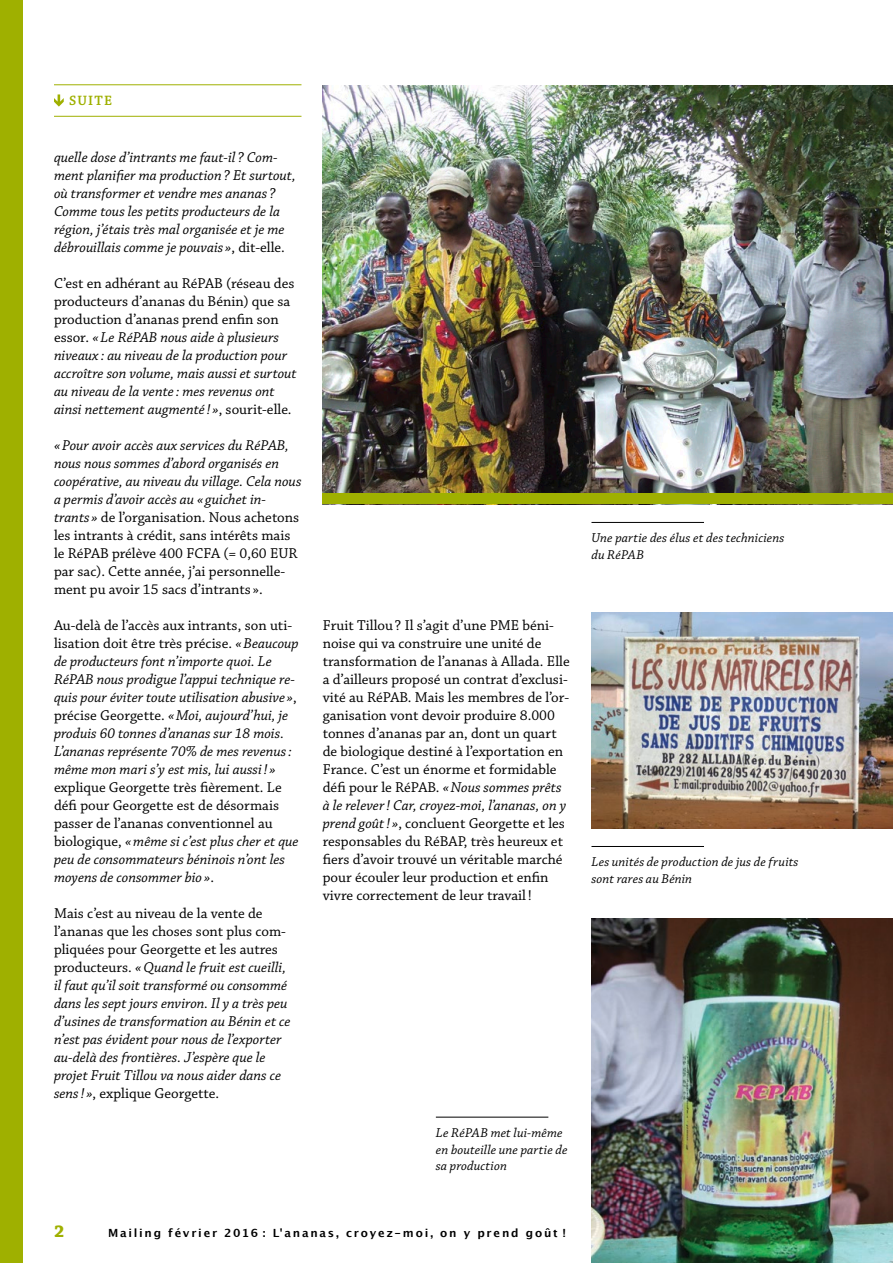
<style>
.page{position:relative;width:893px;height:1263px;background:#fff}
.page>*{position:absolute;margin:0;border:0;box-sizing:border-box;transform-origin:0 0}
.t1{font:700 18px "Chaparral Pro";color:#9fb000}
.t2{font:italic 15px/18px "Chaparral Pro";color:#000}
.t3{font:15px/18px "Chaparral Pro";color:#000}
.t4{font:600 14.25px "Chaparral Pro";letter-spacing:.085em;color:#9fb000}
.t5{font:italic 13.5px/16.5px "Chaparral Pro";letter-spacing:.01em;color:#000}
.t6{font:700 11.25px "Lucida Grande";letter-spacing:.16em;color:#000}
.s1{font-style:normal}
.s2{font-style:italic}
</style>
<div class="page">
<hr style="left:892px;top:85px;width:1px;height:1178px;background:#eff2df">
<div style="left:0;top:0;width:22px;height:1263px;background:#9fb000"></div>
<svg style="left:22px;top:63px;width:301px;height:68px"></svg>
<hr style="left:591px;top:522px;width:113px;height:1px;background:#000">
<hr style="left:591px;top:846px;width:113px;height:1px;background:#000">
<hr style="left:436px;top:1117px;width:112px;height:1px;background:#000">
<img style="left:323px;top:85px;width:570px;height:408px">
<img style="left:591px;top:612px;width:302px;height:216px">
<img style="left:591px;top:918px;width:302px;height:345px">
<div style="left:323px;top:493px;width:570px;height:11px;background:#9fb000"></div>
<p class="t4" style="left:69px;top:92px;width:45px">SUITE</p>
<p class="t2" style="left:54px;top:149px;width:243px">quelle dose d’intrants me faut-il ? Com&shy;ment planifier ma production? Et surtout, où transformer et vendre mes ananas ?<br>Comme tous les petits producteurs de la région, j’étais très mal organisée et je me débrouillais comme je pouvais »<span class="s1">, dit-elle.</span></p>
<p class="t2" style="left:54px;top:275px;width:244px"><span class="s1">C’est en adhérant au RéPAB (réseau des producteurs d’ananas du Bénin) que sa production d’ananas prend enfin son essor.</span> «Le RéPAB nous aide à plusieurs niveaux : au niveau de la production pour accroître son volume, mais aussi et surtout au niveau de la vente : mes revenus ont ainsi nettement augmenté ! »<span class="s1">, sourit-elle.</span></p>
<p class="t3" style="left:54px;top:437px;width:249px"><span class="s2">«Pour avoir accès aux services du RéPAB, nous nous sommes d’abord organisés en coopérative, au niveau du village. Cela nous a permis d’avoir accès au « guichet in&shy;trants »</span> de l’organisation. Nous achetons les intrants à crédit, sans intérêts mais le RéPAB prélève 400 FCFA (= 0,60 EUR par sac). Cette année, j’ai personnelle&shy;ment pu avoir 15 sacs d’intrants ».</p>
<p class="t2" style="left:54px;top:617px;width:246px"><span class="s1">Au-delà de l’accès aux intrants, son uti&shy;lisation doit être très précise.</span> «Beaucoup de producteurs font n’importe quoi. Le RéPAB nous prodigue l’appui technique re&shy;quis pour éviter toute utilisation abusive »<span class="s1">, précise Georgette.</span> «Moi, aujourd’hui, je produis 60 tonnes d’ananas sur 18 mois.<br>L’ananas représente 70% de mes revenus: même mon mari s’y est mis, lui aussi! »</p>
<p class="t3" style="left:54px;top:779px;width:246px">explique Georgette très fièrement. Le défi pour Georgette est de désormais passer de l’ananas conventionnel au biologique, <span class="s2">«même si c’est plus cher et que peu de consommateurs béninois n’ont les moyens de consommer bio »</span>.</p>
<p class="t2" style="left:54px;top:905px;width:238px"><span class="s1">Mais c’est au niveau de la vente de l’ananas que les choses sont plus com&shy;pliquées pour Georgette et les autres producteurs.</span> «Quand le fruit est cueilli, il faut qu’il soit transformé ou consommé dans les sept jours environ. Il y a très peu d’usines de transformation au Bénin et ce n’est pas évident pour nous de l’exporter au-delà des frontières. J’espère que le projet Fruit Tillou va nous aider dans ce sens! »<span class="s1">, explique Georgette.</span></p>
<p class="t3" style="left:323px;top:617px;width:248px">Fruit Tillou? Il s’agit d’une PME béni&shy;noise qui va construire une unité de transformation de l’ananas à Allada. Elle a d’ailleurs proposé un contrat d’exclusi&shy;vité au RéPAB. Mais les membres de l’or&shy;ganisation vont devoir produire 8.000 tonnes d’ananas par an, dont un quart de biologique destiné à l’exportation en France. C’est un énorme et formidable défi pour le RéPAB. <span class="s2">«Nous sommes prêts à le relever! Car, croyez-moi, l’ananas, on y prend goût! »</span>, concluent Georgette et les responsables du RéBAP, très heureux et fiers d’avoir trouvé un véritable marché pour écouler leur production et enfin vivre correctement de leur travail!</p>
<p class="t5" style="left:436px;top:1125px;width:133px">Le RéPAB met lui-même en bouteille une partie de sa production</p>
<p class="t1" style="left:54px;top:1221px;width:12px">2</p>
<p class="t6" style="left:108px;top:1224px;width:459px">Mailing février 2016 : L'ananas, croyez-moi, on y prend goût !</p>
<p class="t5" style="left:591px;top:530px;width:194px">Une partie des élus et des techniciens du RéPAB</p>
<p class="t5" style="left:591px;top:854px;width:208px">Les unités de production de jus de fruits sont rares au Bénin</p>
</div>
